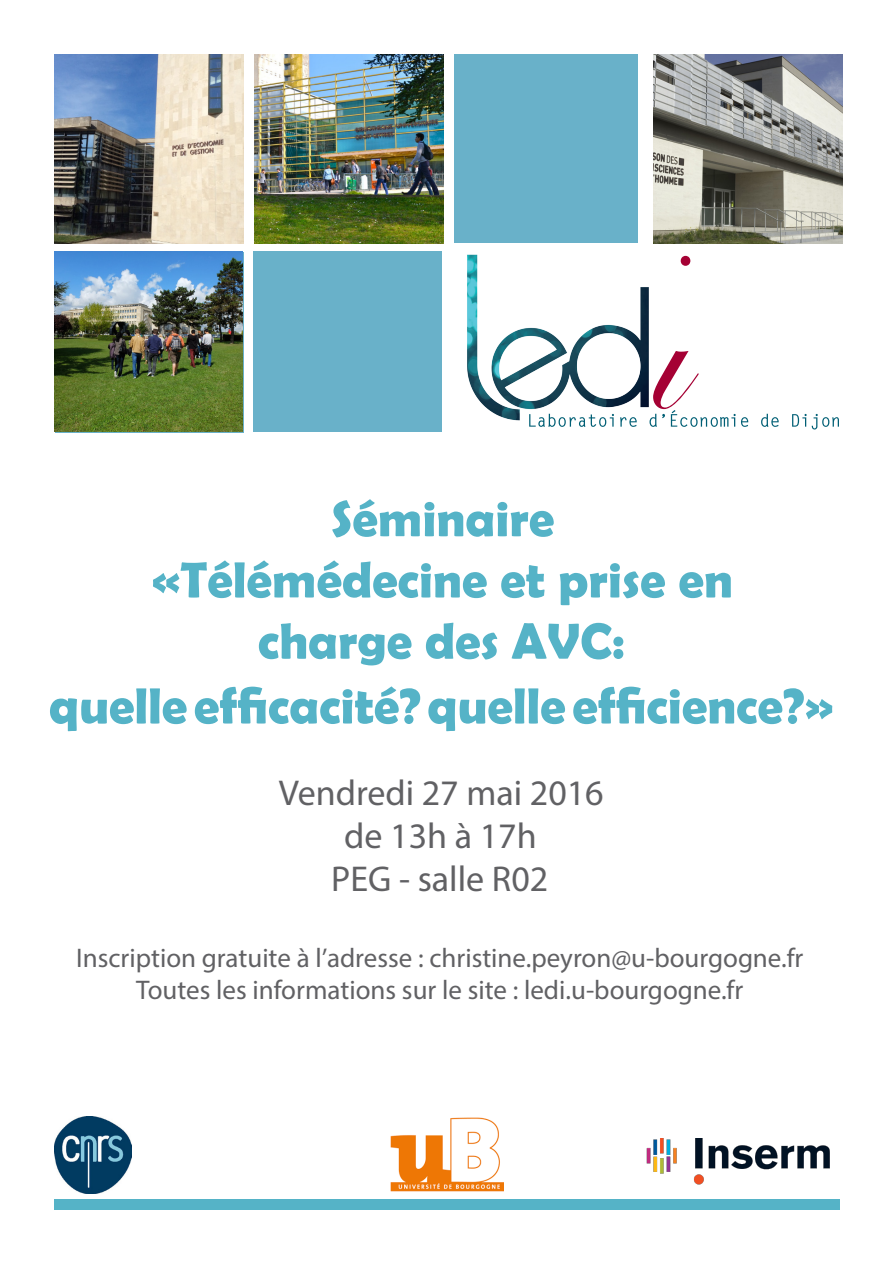
<style>
.page{position:relative;width:893px;height:1263px;background:#fff}
.page>*{position:absolute;margin:0;border:0;box-sizing:border-box;transform-origin:0 0}
.t1{font:700 51px "Berlin Sans FB Demi";color:#55b3c7}
.t2{font:36px "Myriad Pro";color:#616164}
.t3{font:27px "Myriad Pro";color:#616164}
</style>
<div class="page">
<img style="left:55px;top:1117px;width:76px;height:76px">
<img style="left:390px;top:1117px;width:114px;height:75px">
<img style="left:646px;top:1139px;width:184px;height:46px">
<img style="left:55px;top:54px;width:188px;height:189px">
<div style="left:454px;top:54px;width:189px;height:189px;background:#69b1c9"></div>
<img style="left:254px;top:54px;width:189px;height:189px">
<div style="left:253px;top:252px;width:189px;height:180px;background:#69b1c9"></div>
<div style="left:638px;top:54px;width:9px;height:389px;background:#fff"></div>
<img style="left:467px;top:254px;width:183px;height:168px">
<svg style="left:681px;top:256px;width:9px;height:10px"></svg>
<svg style="left:529px;top:414px;width:85px;height:13px"></svg>
<svg style="left:620px;top:417px;width:17px;height:10px"></svg>
<svg style="left:650px;top:351px;width:98px;height:76px"></svg>
<svg style="left:761px;top:414px;width:18px;height:13px"></svg>
<svg style="left:792px;top:414px;width:47px;height:15px"></svg>
<div style="left:55px;top:1199px;width:785px;height:11px;background:#55b3c7"></div>
<img style="left:54px;top:252px;width:189px;height:180px">
<img style="left:654px;top:54px;width:188px;height:189px">
<p class="t1" style="left:331px;top:489px;width:225px">Séminaire</p>
<p class="t1" style="left:151px;top:550px;width:583px">«Télémédecine et prise en</p>
<p class="t1" style="left:258px;top:611px;width:368px">charge des AVC:</p>
<p class="t1" style="left:49px;top:676px;width:786px">quelle efficacité? quelle efficience?»</p>
<p class="t2" style="left:279px;top:770px;width:326px">Vendredi 27 mai 2016</p>
<p class="t2" style="left:344px;top:814px;width:194px">de 13h à 17h</p>
<p class="t2" style="left:331px;top:857px;width:219px">PEG - salle R02</p>
<p class="t3" style="left:76px;top:941px;width:729px">Inscription gratuite à l’adresse : christine.peyron@u-bourgogne.fr</p>
<p class="t3" style="left:136px;top:973px;width:609px">Toutes les informations sur le site : ledi.u-bourgogne.fr</p>
</div>
